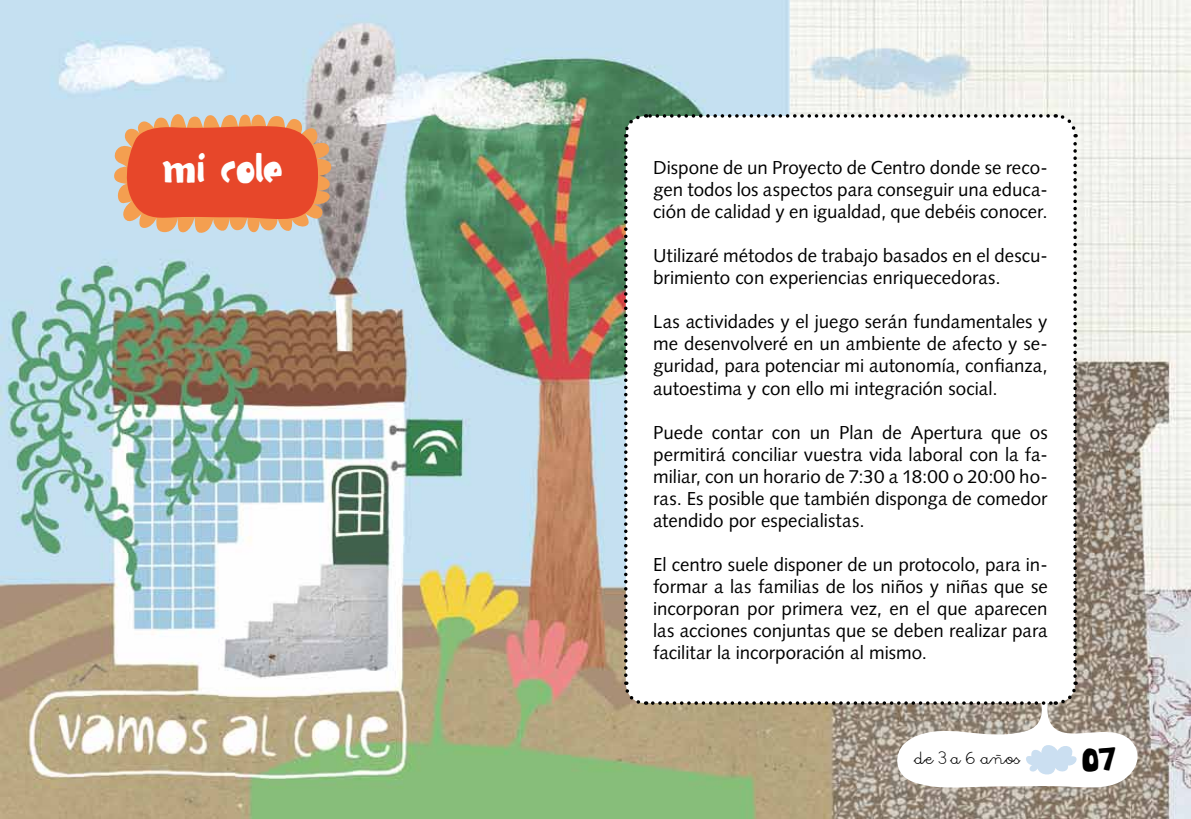
<style>
.page{position:relative;width:1191px;height:819px;background:#fff}
.page>*{position:absolute;margin:0;border:0;box-sizing:border-box;transform-origin:0 0}
.t1{font:40.25px "Geodesic New";color:#fff}
.t2{font:32.38px "Geodesic New";color:#000}
.t3{font:18.72px/22.1px "Syntax LT Std";color:#000;text-align:justify}
.t4{font:18.03px "Mamuto";color:#000}
</style>
<div class="page">
<img style="left:0;top:0;width:1191px;height:819px">
<svg style="left:114px;top:113px;width:219px;height:122px;background:#e17354"></svg>
<svg style="left:622px;top:112px;width:521px;height:679px"></svg>
<h1 class="t1" style="left:163px;top:146px;width:122px">mi cole</h1>
<p class="t3" style="left:653px;top:156px;width:396px">Dispone de un Proyecto de Centro donde se reco&shy;gen todos los aspectos para conseguir una educa&shy;ción de calidad y en igualdad, que debéis conocer.</p>
<p class="t3" style="left:653px;top:244px;width:396px">Utilizaré métodos de trabajo basados en el descu&shy;brimiento con experiencias enriquecedoras.</p>
<p class="t3" style="left:653px;top:311px;width:396px">Las actividades y el juego serán fundamentales y me desenvolveré en un ambiente de afecto y se&shy;guridad, para potenciar mi autonomía, confianza, autoestima y con ello mi integración social.</p>
<p class="t3" style="left:653px;top:421px;width:396px">Puede contar con un Plan de Apertura que os permitirá conciliar vuestra vida laboral con la fa&shy;miliar, con un horario de 7:30 a 18:00 o 20:00 ho&shy;ras. Es posible que también disponga de comedor atendido por especialistas.</p>
<p class="t3" style="left:653px;top:553px;width:396px">El centro suele disponer de un protocolo, para in&shy;formar a las familias de los niños y niñas que se incorporan por primera vez, en el que aparecen las acciones conjuntas que se deben realizar para facilitar la incorporación al mismo.</p>
<p class="t4" style="left:915px;top:748px;width:107px">de 3 a 6 años</p>
<h2 class="t2" style="left:1082px;top:742px;width:35px">07</h2>
</div>
